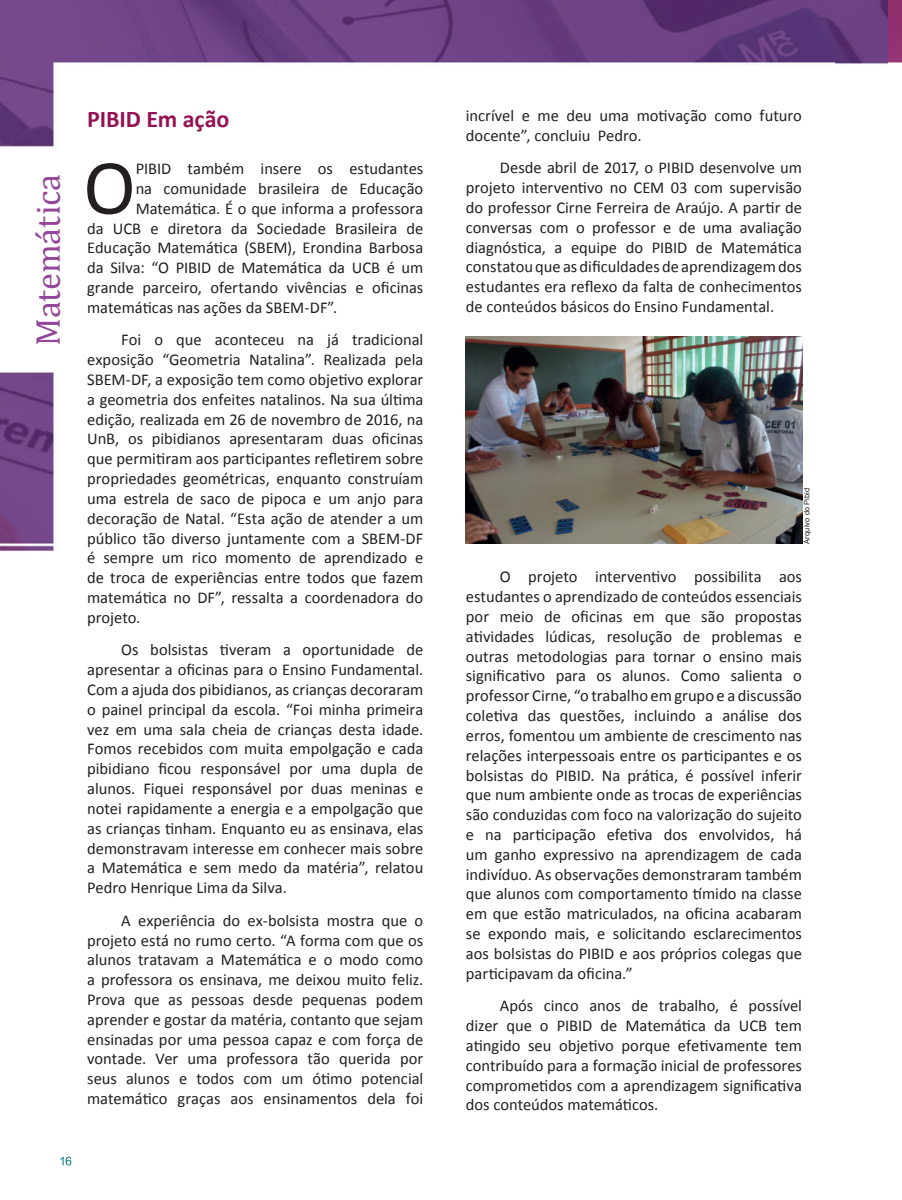
<style>
.page{position:relative;width:902px;height:1200px;background:#fff}
.page>*{position:absolute;margin:0;border:0;box-sizing:border-box;transform-origin:0 0}
.t1{font:78.9px "Calibri";color:#231f20}
.t2{font:34.5px "Cambria Math";letter-spacing:-.01em;color:#934599}
.t3{font:700 24px "Calibri";letter-spacing:-.005em;color:#941354}
.t4{font:16.5px/19.8px "Calibri";color:#231f20;text-align:justify}
.t5{font:7.5px "Arial";letter-spacing:.02em;color:#231f20}
</style>
<div class="page">
<img style="left:0;top:0;width:901px;height:1166px">
<svg style="left:60px;top:1156px;width:11px;height:9px"></svg>
<img style="left:466px;top:336px;width:335px;height:207px">
<h2 class="t2" style="left:28px;top:346px;width:174px;rotate:-90deg">Matemática</h2>
<h3 class="t3" style="left:87px;top:103px;width:144px">PIBID Em ação</h3>
<h1 class="t1" style="left:83px;top:137px;width:54px">O</h1>
<p class="t4" style="left:136px;top:159px;width:289px">PIBID também insere os estudantes</p>
<p class="t4" style="left:136px;top:178px;width:289px">na comunidade brasileira de Educação</p>
<p class="t4" style="left:136px;top:198px;width:289px">Matemática. É o que informa a professora</p>
<p class="t4" style="left:87px;top:218px;width:337px">da UCB e diretora da Sociedade Brasileira de</p>
<p class="t4" style="left:87px;top:238px;width:337px">Educação Matemática (SBEM), Erondina Barbosa</p>
<p class="t4" style="left:87px;top:258px;width:337px">da Silva: “O PIBID de Matemática da UCB é um</p>
<p class="t4" style="left:87px;top:277px;width:337px">grande parceiro, ofertando vivências e oficinas</p>
<p class="t4" style="left:87px;top:297px;width:252px">matemáticas nas ações da SBEM-DF”.</p>
<p class="t4" style="left:87px;top:330px;width:337px;text-indent:34px">Foi o que aconteceu na já tradicional exposição “Geometria Natalina”. Realizada pela SBEM-DF, a exposição tem como objetivo explorar a geometria dos enfeites natalinos. Na sua última edição, realizada em 26 de novembro de 2016, na UnB, os pibidianos apresentaram duas oficinas que permitiram aos participantes refletirem sobre propriedades geométricas, enquanto construíam uma estrela de saco de pipoca e um anjo para decoração de Natal. “Esta ação de atender a um público tão diverso juntamente com a SBEM-DF é sempre um rico momento de aprendizado e de troca de experiências entre todos que fazem matemática no DF”, ressalta a coordenadora do projeto.</p>
<p class="t4" style="left:87px;top:640px;width:337px;text-indent:34px">Os bolsistas tiveram a oportunidade de apresentar a oficinas para o Ensino Fundamental.<br>Com a ajuda dos pibidianos, as crianças decoraram o painel principal da escola. “Foi minha primeira vez em uma sala cheia de crianças desta idade.<br>Fomos recebidos com muita empolgação e cada pibidiano ficou responsável por uma dupla de alunos. Fiquei responsável por duas meninas e notei rapidamente a energia e a empolgação que as crianças tinham. Enquanto eu as ensinava, elas demonstravam interesse em conhecer mais sobre a Matemática e sem medo da matéria”, relatou Pedro Henrique Lima da Silva.</p>
<p class="t4" style="left:87px;top:910px;width:337px;text-indent:34px">A experiência do ex-bolsista mostra que o projeto está no rumo certo. “A forma com que os alunos tratavam a Matemática e o modo como a professora os ensinava, me deixou muito feliz.<br>Prova que as pessoas desde pequenas podem aprender e gostar da matéria, contanto que sejam ensinadas por uma pessoa capaz e com força de vontade. Ver uma professora tão querida por seus alunos e todos com um ótimo potencial matemático graças aos ensinamentos dela foi</p>
<p class="t4" style="left:466px;top:105px;width:337px">incrível e me deu uma motivação como futuro docente”, concluiu Pedro.</p>
<p class="t4" style="left:466px;top:158px;width:337px;text-indent:34px">Desde abril de 2017, o PIBID desenvolve um projeto interventivo no CEM 03 com supervisão do professor Cirne Ferreira de Araújo. A partir de conversas com o professor e de uma avaliação diagnóstica, a equipe do PIBID de Matemática constatou que as dificuldades de aprendizagem dos estudantes era reflexo da falta de conhecimentos de conteúdos básicos do Ensino Fundamental.</p>
<p class="t5" style="left:802px;top:543px;width:58px;rotate:-90deg">Arquivo do Pibid</p>
<p class="t4" style="left:466px;top:567px;width:337px;text-indent:34px">O projeto interventivo possibilita aos estudantes o aprendizado de conteúdos essenciais por meio de oficinas em que são propostas atividades lúdicas, resolução de problemas e outras metodologias para tornar o ensino mais significativo para os alunos. Como salienta o professor Cirne, “o trabalho em grupo e a discussão coletiva das questões, incluindo a análise dos erros, fomentou um ambiente de crescimento nas relações interpessoais entre os participantes e os bolsistas do PIBID. Na prática, é possível inferir que num ambiente onde as trocas de experiências são conduzidas com foco na valorização do sujeito e na participação efetiva dos envolvidos, há um ganho expressivo na aprendizagem de cada indivíduo. As observações demonstraram também que alunos com comportamento tímido na classe em que estão matriculados, na oficina acabaram se expondo mais, e solicitando esclarecimentos aos bolsistas do PIBID e aos próprios colegas que participavam da oficina.”</p>
<p class="t4" style="left:466px;top:995px;width:337px;text-indent:34px">Após cinco anos de trabalho, é possível dizer que o PIBID de Matemática da UCB tem atingido seu objetivo porque efetivamente tem contribuído para a formação inicial de professores comprometidos com a aprendizagem significativa dos conteúdos matemáticos.</p>
</div>
